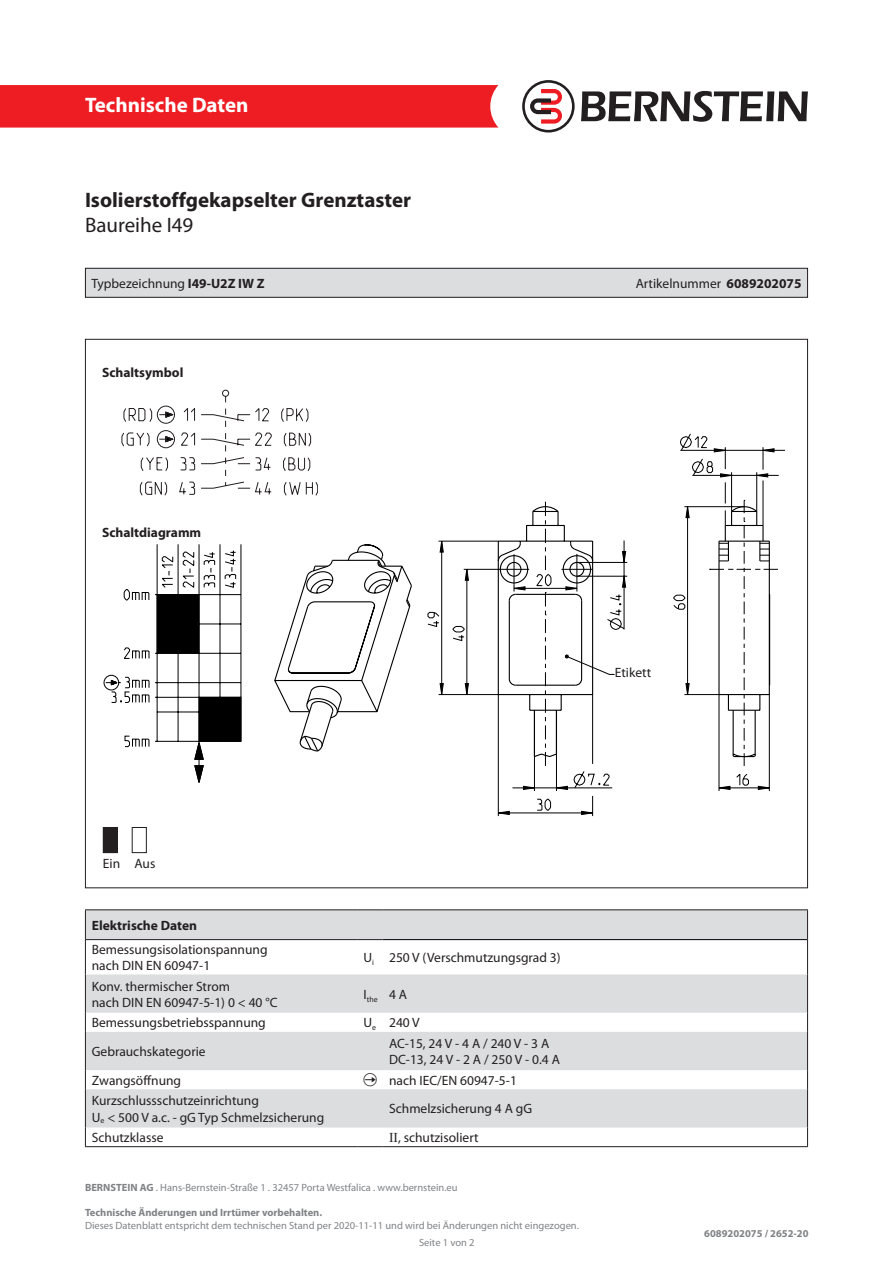
<style>
.page{position:relative;width:893px;height:1263px;background:#fff}
.page>*{position:absolute;margin:0;border:0;box-sizing:border-box;transform-origin:0 0}
.t1{font:700 21px "Myriad Pro";color:#231f20}
.t2{font:700 21px "Myriad Pro";color:#fff}
.t3{font:21px "Myriad Pro";color:#231f20}
.t4{font:13.5px "Myriad Pro";color:#231f20}
.t5{font:700 13.5px "Myriad Pro";color:#231f20}
.t6{font:10.5px "Myriad Pro";color:#808285}
.t7{font:700 10.5px "Myriad Pro";color:#808285}
.t8{font:7.8px "Myriad Pro";color:#231f20}
.s1{font-weight:700}
.s2{font-family:"Times New Roman"}
</style>
<div class="page">
<div style="left:0;top:85px;width:498px;height:43px;background:#ee1d23"></div>
<svg style="left:581px;top:91px;width:227px;height:31px"></svg>
<svg style="left:522px;top:80px;width:53px;height:53px"></svg>
<svg style="left:104px;top:544px;width:137px;height:238px"></svg>
<svg style="left:537px;top:799px;width:14px;height:12px"></svg>
<svg style="left:499px;top:811px;width:11px;height:4px"></svg>
<svg style="left:718px;top:773px;width:31px;height:17px"></svg>
<svg style="left:757px;top:785px;width:12px;height:5px"></svg>
<hr style="left:498px;top:813px;width:95px;height:1px;background:#000001">
<hr style="left:498px;top:694px;width:1px;height:122px;background:#000001">
<hr style="left:534px;top:756px;width:1px;height:35px;background:#000001">
<hr style="left:556px;top:754px;width:1px;height:37px;background:#000001">
<svg style="left:581px;top:796px;width:12px;height:20px"></svg>
<hr style="left:719px;top:787px;width:50px;height:1px;background:#000001">
<hr style="left:719px;top:694px;width:1px;height:97px;background:#000001">
<hr style="left:769px;top:694px;width:1px;height:97px;background:#000001">
<hr style="left:692px;top:475px;width:87px;height:1px;background:#000001">
<hr style="left:680px;top:450px;width:105px;height:1px;background:#000001">
<svg style="left:673px;top:434px;width:105px;height:332px"></svg>
<svg style="left:287px;top:502px;width:341px;height:288px"></svg>
<div style="left:132px;top:827px;width:15px;height:26px;border:1px solid #231f20"></div>
<div style="left:103px;top:827px;width:14px;height:26px;background:#231f20"></div>
<div style="left:103px;top:827px;width:15px;height:26px;border:1px solid #231f20"></div>
<svg style="left:122px;top:390px;width:196px;height:105px"></svg>
<div style="left:85px;top:268px;width:722px;height:29px;background:#dcdddf"></div>
<div style="left:85px;top:268px;width:723px;height:30px;border:1px solid #231f20"></div>
<svg style="left:86px;top:910px;width:721px;height:217px;fill:#dcdddf"></svg>
<hr style="left:807px;top:939px;width:1px;height:35px;background:#231f20">
<hr style="left:807px;top:974px;width:1px;height:39px;background:#231f20">
<svg style="left:807px;top:1013px;width:1px;height:19px"></svg>
<hr style="left:807px;top:1032px;width:1px;height:38px;background:#231f20">
<svg style="left:807px;top:1070px;width:1px;height:19px"></svg>
<hr style="left:807px;top:1089px;width:1px;height:38px;background:#231f20">
<svg style="left:807px;top:1127px;width:1px;height:19px"></svg>
<svg style="left:807px;top:910px;width:1px;height:29px"></svg>
<hr style="left:85px;top:1146px;width:272px;height:1px;background:#231f20">
<svg style="left:357px;top:1146px;width:26px;height:1px"></svg>
<hr style="left:383px;top:1146px;width:425px;height:1px;background:#231f20">
<hr style="left:383px;top:939px;width:424px;height:1px;background:#000">
<hr style="left:85px;top:909px;width:272px;height:1px;background:#231f20">
<svg style="left:85px;top:910px;width:1px;height:29px"></svg>
<svg style="left:357px;top:909px;width:26px;height:1px"></svg>
<hr style="left:383px;top:909px;width:425px;height:1px;background:#231f20">
<hr style="left:85px;top:939px;width:272px;height:1px;background:#231f20">
<hr style="left:85px;top:940px;width:1px;height:34px;background:#231f20">
<svg style="left:357px;top:939px;width:26px;height:1px"></svg>
<hr style="left:85px;top:974px;width:1px;height:39px;background:#231f20">
<svg style="left:85px;top:1013px;width:1px;height:19px"></svg>
<hr style="left:85px;top:1032px;width:1px;height:38px;background:#231f20">
<svg style="left:85px;top:1070px;width:1px;height:19px"></svg>
<hr style="left:85px;top:1089px;width:1px;height:38px;background:#231f20">
<svg style="left:85px;top:1127px;width:1px;height:19px"></svg>
<div style="left:615px;top:667px;width:38px;height:14px;background:#fff"></div>
<svg style="left:364px;top:1072px;width:13px;height:14px"></svg>
<h1 class="t2" style="left:85px;top:91px;width:165px">Technische Daten</h1>
<p class="t1" style="left:85px;top:186px;width:328px">Isolierstoffgekapselter Grenztaster</p>
<p class="t3" style="left:85px;top:212px;width:110px">Baureihe I49</p>
<p class="t4" style="left:91px;top:275px;width:175px">Typbezeichnung <span class="s1">I49-U2Z IW Z</span></p>
<p class="t4" style="left:636px;top:275px;width:167px">Artikelnummer <span class="s1">6089202075</span></p>
<p class="t5" style="left:102px;top:364px;width:83px">Schaltsymbol</p>
<p class="t5" style="left:102px;top:524px;width:101px">Schaltdiagramm</p>
<p class="t4" style="left:615px;top:664px;width:38px">Etikett</p>
<p class="t4" style="left:103px;top:855px;width:54px">Ein Aus</p>
<p class="t5" style="left:92px;top:916px;width:107px">Elektrische Daten</p>
<p class="t4" style="left:92px;top:941px;width:177px">Bemessungsisolationspannung</p>
<p class="t4" style="left:92px;top:957px;width:120px">nach DIN EN 60947-1</p>
<p class="t4" style="left:92px;top:978px;width:140px">Konv. thermischer Strom</p>
<p class="t4" style="left:92px;top:994px;width:187px">nach DIN EN 60947-5-1) 0 &lt; 40 °C</p>
<p class="t4" style="left:364px;top:949px;width:12px">U<sub>i</sub></p>
<p class="t4" style="left:389px;top:949px;width:173px">250 V (Verschmutzungsgrad 3)</p>
<p class="t8" style="left:364px;top:994px;width:16px"><sup>I</sup>the</p>
<p class="t4" style="left:389px;top:986px;width:20px">4 A</p>
<p class="t4" style="left:92px;top:1014px;width:176px">Bemessungsbetriebsspannung</p>
<p class="t4" style="left:364px;top:1014px;width:14px">U<sub>e</sub></p>
<p class="t4" style="left:389px;top:1014px;width:32px">240 V</p>
<p class="t4" style="left:92px;top:1043px;width:115px">Gebrauchskategorie</p>
<p class="t4" style="left:389px;top:1035px;width:162px">АС-15, 24 V - 4 A / 240 V - 3 A</p>
<p class="t4" style="left:389px;top:1051px;width:172px">DC-13, 24 V - 2 A / 250 V - 0.4 A</p>
<p class="t4" style="left:92px;top:1072px;width:91px">Zwangsöffnung</p>
<p class="t4" style="left:389px;top:1072px;width:129px">nach IEC/EN 60947-5-1</p>
<p class="t4" style="left:92px;top:1092px;width:169px">Kurzschlussschutzeinrichtung</p>
<p class="t4" style="left:92px;top:1109px;width:234px">U<sub>e</sub> &lt; 500 V a.c. - gG Typ Schmelzsicherung</p>
<p class="t4" style="left:389px;top:1100px;width:145px">Schmelzsicherung 4 A gG</p>
<p class="t4" style="left:92px;top:1129px;width:73px">Schutzklasse</p>
<p class="t4" style="left:389px;top:1129px;width:91px"><span class="s2">II</span>, schutzisoliert</p>
<p class="t6" style="left:85px;top:1181px;width:374px"><span class="s1">BERNSTEIN AG</span> . Hans-Bernstein-Straße 1 . 32457 Porta Westfalica . www.bernstein.eu</p>
<p class="t7" style="left:85px;top:1206px;width:239px">Technische Änderungen und Irrtümer vorbehalten.</p>
<p class="t6" style="left:85px;top:1219px;width:495px">Dieses Datenblatt entspricht dem technischen Stand per 2020-11-11 und wird bei Änderungen nicht eingezogen.</p>
<p class="t6" style="left:419px;top:1236px;width:57px">Seite 1 von 2</p>
<p class="t7" style="left:704px;top:1227px;width:106px">6089202075 / 2652-20</p>
</div>
